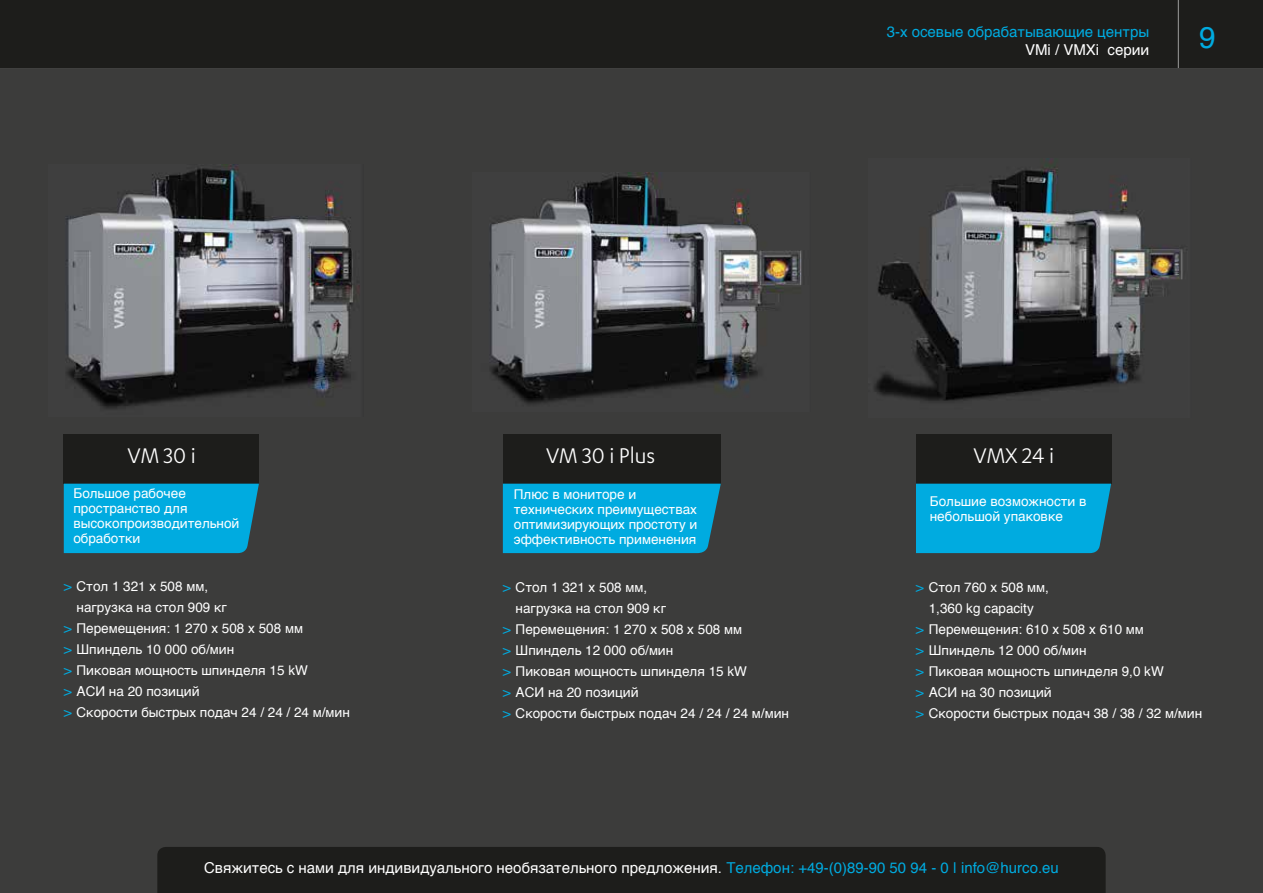
<style>
.page{position:relative;width:1263px;height:893px;background:#fff}
.page>*{position:absolute;margin:0;border:0;box-sizing:border-box;transform-origin:0 0}
.t1{font:30px "Helvetica";color:#00abe0}
.t2{font:24px "Karbon";color:#fff}
.t3{font:15px "Helvetica";color:#fff}
.t4{font:15px "Helvetica";color:#00abe0}
.t5{font:13.5px/15px "Helvetica";color:#fff}
.s1{color:#00abe0}
</style>
<div class="page">
<div style="left:0;top:68px;width:1263px;height:825px;background:#3c3c3b"></div>
<div style="left:0;top:0;width:1263px;height:68px;background:#1d1d1b"></div>
<hr style="left:1178px;top:0;width:1px;height:68px;background:#9d9d9c">
<div style="left:157px;top:847px;width:949px;height:46px;background:#1d1d1b"></div>
<div style="left:916px;top:434px;width:195px;height:50px;background:#1d1d1b"></div>
<div style="left:916px;top:484px;width:195px;height:69px;background:#00abe0"></div>
<div style="left:503px;top:434px;width:218px;height:50px;background:#1d1d1b"></div>
<div style="left:503px;top:484px;width:218px;height:69px;background:#00abe0"></div>
<div style="left:64px;top:434px;width:195px;height:50px;background:#1d1d1b"></div>
<div style="left:64px;top:484px;width:195px;height:69px;background:#00abe0"></div>
<img style="left:868px;top:159px;width:324px;height:258px">
<img style="left:49px;top:164px;width:315px;height:252px">
<img style="left:473px;top:173px;width:338px;height:238px">
<p class="t4" style="left:887px;top:20px;width:264px">3-х осевые обрабатывающие центры</p>
<p class="t3" style="left:1025px;top:38px;width:126px">VMi / VMXi серии</p>
<h1 class="t1" style="left:1199px;top:14px;width:18px">9</h1>
<h2 class="t2" style="left:127px;top:442px;width:70px">VM 30 i</h2>
<p class="t5" style="left:73px;top:486px;width:168px">Большое рабочее пространство для высокопроизводительной обработки</p>
<p class="t5" style="left:64px;top:579px;width:146px"><span class="s1">&gt;</span> Стол 1 321 x 508 мм,</p>
<p class="t5" style="left:77px;top:600px;width:152px">нагрузка на стол 909 кг</p>
<p class="t5" style="left:64px;top:621px;width:241px"><span class="s1">&gt;</span> Перемещения: 1 270 x 508 x 508 мм</p>
<p class="t5" style="left:64px;top:642px;width:172px"><span class="s1">&gt;</span> Шпиндель 10 000 об/мин</p>
<p class="t5" style="left:64px;top:663px;width:246px"><span class="s1">&gt;</span> Пиковая мощность шпинделя 15 kW</p>
<p class="t5" style="left:64px;top:684px;width:137px"><span class="s1">&gt;</span> АСИ на 20 позиций</p>
<p class="t5" style="left:64px;top:705px;width:288px"><span class="s1">&gt;</span> Скорости быстрых подач 24 / 24 / 24 м/мин</p>
<h2 class="t2" style="left:546px;top:442px;width:111px">VM 30 i Plus</h2>
<p class="t5" style="left:514px;top:487px;width:185px">Плюс в мониторе и технических преимуществах оптимизирующих простоту и эффективность применения</p>
<p class="t5" style="left:503px;top:580px;width:146px"><span class="s1">&gt;</span> Стол 1 321 x 508 мм,</p>
<p class="t5" style="left:516px;top:601px;width:152px">нагрузка на стол 909 кг</p>
<p class="t5" style="left:503px;top:622px;width:241px"><span class="s1">&gt;</span> Перемещения: 1 270 x 508 x 508 мм</p>
<p class="t5" style="left:503px;top:643px;width:172px"><span class="s1">&gt;</span> Шпиндель 12 000 об/мин</p>
<p class="t5" style="left:503px;top:664px;width:246px"><span class="s1">&gt;</span> Пиковая мощность шпинделя 15 kW</p>
<p class="t5" style="left:503px;top:685px;width:137px"><span class="s1">&gt;</span> АСИ на 20 позиций</p>
<p class="t5" style="left:503px;top:706px;width:288px"><span class="s1">&gt;</span> Скорости быстрых подач 24 / 24 / 24 м/мин</p>
<h2 class="t2" style="left:973px;top:442px;width:82px">VMX 24 i</h2>
<p class="t5" style="left:930px;top:494px;width:158px">Большие возможности в небольшой упаковке</p>
<p class="t5" style="left:916px;top:580px;width:135px"><span class="s1">&gt;</span> Стол 760 x 508 мм,</p>
<p class="t5" style="left:929px;top:601px;width:107px">1,360 kg capacity</p>
<p class="t5" style="left:916px;top:622px;width:229px"><span class="s1">&gt;</span> Перемещения: 610 x 508 x 610 мм</p>
<p class="t5" style="left:916px;top:643px;width:172px"><span class="s1">&gt;</span> Шпиндель 12 000 об/мин</p>
<p class="t5" style="left:916px;top:664px;width:249px"><span class="s1">&gt;</span> Пиковая мощность шпинделя 9,0 kW</p>
<p class="t5" style="left:916px;top:685px;width:137px"><span class="s1">&gt;</span> АСИ на 30 позиций</p>
<p class="t5" style="left:916px;top:706px;width:288px"><span class="s1">&gt;</span> Скорости быстрых подач 38 / 38 / 32 м/мин</p>
<p class="t3" style="left:204px;top:856px;width:856px">Свяжитесь с нами для индивидуального необязательного предложения. <span class="s1">Телефон: +49-(0)89-90 50 94 - 0 | info@hurco.eu</span></p>
</div>
